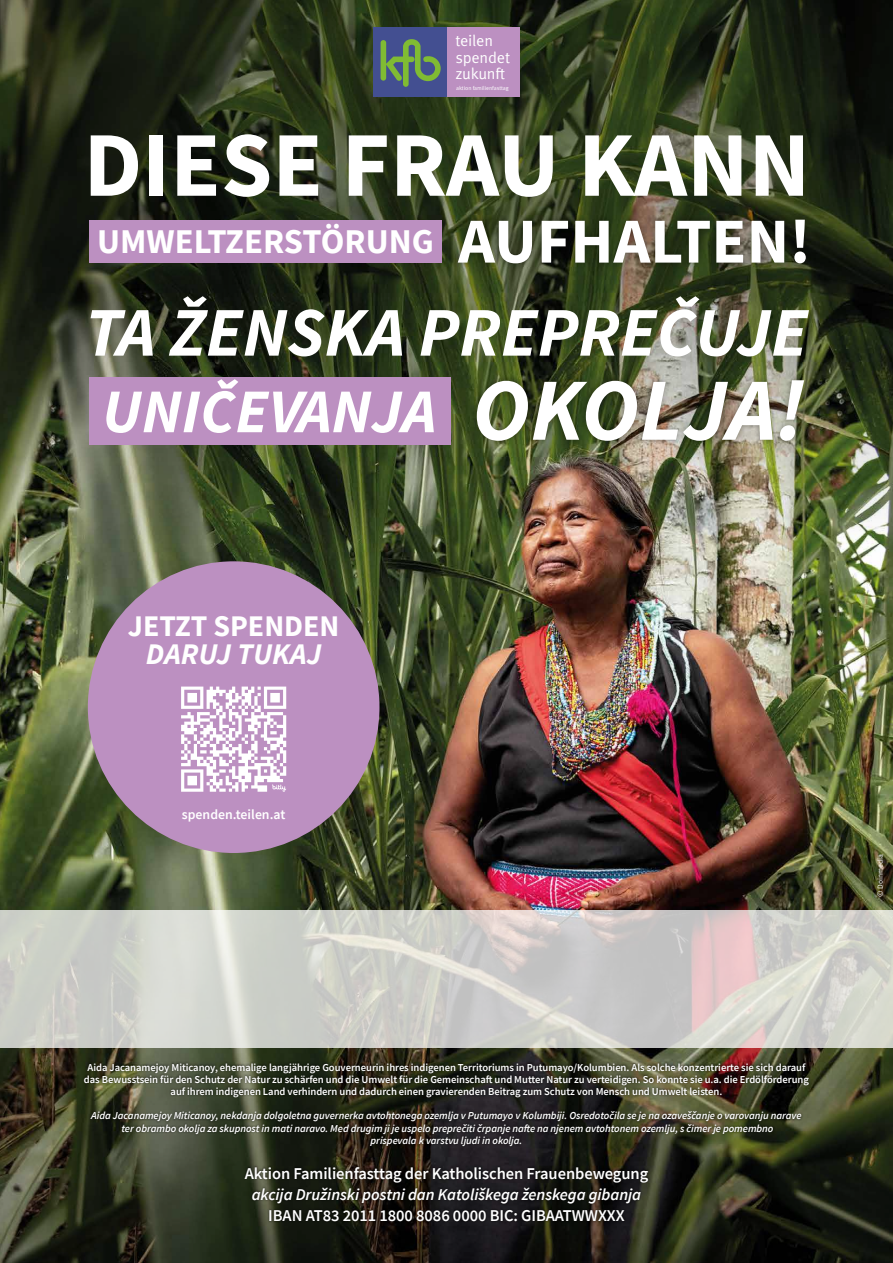
<style>
.page{position:relative;width:893px;height:1263px;background:#fff}
.page>*{position:absolute;margin:0;border:0;box-sizing:border-box;transform-origin:0 0}
.t1{font:700 92.55px "Source Sans Pro";color:#fff}
.t2{font:italic 700 69.75px "Source Sans Pro";color:#fff}
.t3{font:italic 700 62.25px "Source Sans Pro";color:#fff}
.t4{font:700 34.65px "Source Sans Pro";color:#fff}
.t5{font:700 29.92px "Source Sans Pro";color:#fff}
.t6{font:italic 700 29.92px "Source Sans Pro";color:#fff}
.t7{font:600 16.5px "Source Sans Pro";letter-spacing:-.005em;color:#fff}
.t8{font:italic 600 16.5px "Source Sans Pro";letter-spacing:-.005em;color:#fff}
.t9{font:15.75px/16.8px "Meta Pro Norm";letter-spacing:-.01em;color:#fff}
.t10{font:600 13.8px "Source Sans Pro";color:#fff}
.t11{font:600 10.57px/12.2px "Source Sans Pro";letter-spacing:-.005em;color:#fff;text-align:center}
.t12{font:italic 600 10.57px/12.2px "Source Sans Pro";letter-spacing:-.005em;color:#fff;text-align:center}
.t13{font:7.43px "Meta Pro Norm";color:#fff}
.t14{font:5.7px "Meta Pro Norm";letter-spacing:-.01em;color:#fff}
.s1{font-size:64.12px}
.s2{font-size:88.8px}
</style>
<div class="page">
<img style="left:0;top:623px;width:893px;height:234px">
<img style="left:0;top:857px;width:893px;height:406px">
<div style="left:82px;top:1060px;width:729px;height:88px;background:#000;opacity:.75"></div>
<img style="left:0;top:0;width:893px;height:623px">
<div style="left:444px;top:27px;width:76px;height:69px;background:#bc90c1"></div>
<div style="left:373px;top:27px;width:73px;height:69px;background:#434f91"></div>
<svg style="left:381px;top:39px;width:60px;height:48px"></svg>
<div style="left:452px;top:213px;width:360px;height:57px;background:#000;opacity:.4"></div>
<div style="left:89px;top:220px;width:353px;height:43px;background:#bc90c1"></div>
<div style="left:242px;top:1164px;width:409px;height:59px;background:#000;opacity:.75"></div>
<svg style="left:0;top:910px;width:893px;height:137px;background:#d0cfca"></svg>
<div style="left:88px;top:561px;width:291px;height:292px;background:#bc90c1;border-radius:50%"></div>
<svg style="left:181px;top:686px;width:105px;height:106px"></svg>
<div style="left:89px;top:377px;width:362px;height:68px;background:#bc90c1"></div>
<div style="left:471px;top:374px;width:339px;height:73px;background:#000;opacity:.4"></div>
<h3 class="t9" style="left:455px;top:31px;width:56px">teilen spendet zukunft</h3>
<p class="t14" style="left:456px;top:84px;width:54px">aktion familienfasttag</p>
<h1 class="t1" style="left:84px;top:102px;width:728px">DIESE FRAU KANN</h1>
<h3 class="t4" style="left:97px;top:218px;width:715px">UMWELTZERSTÖRUNG <span class="s1">AUFHALTEN!</span></h3>
<h2 class="t2" style="left:85px;top:285px;width:724px">TA ŽENSKA PREPREČUJE</h2>
<h3 class="t3" style="left:102px;top:369px;width:705px">UNIČEVANJA <span class="s2">OKOLJA!</span></h3>
<h3 class="t5" style="left:128px;top:605px;width:213px">JETZT SPENDEN</h3>
<h3 class="t6" style="left:146px;top:634px;width:177px">DARUJ TUKAJ</h3>
<h3 class="t10" style="left:182px;top:805px;width:105px">spenden.teilen.at</h3>
<p class="t11" style="left:84px;top:1061px;width:727px">Aida Jacanamejoy Miticanoy, ehemalige langjährige Gouverneurin ihres indigenen Territoriums in Putumayo/Kolumbien. Als solche konzentrierte sie sich darauf das Bewusstsein für den Schutz der Natur zu schärfen und die Umwelt für die Gemeinschaft und Mutter Natur zu verteidigen. So konnte sie u.a. die Erdölförderung auf ihrem indigenen Land verhindern und dadurch einen gravierenden Beitrag zum Schutz von Mensch und Umwelt leisten.</p>
<p class="t12" style="left:91px;top:1110px;width:712px">Aida Jacanamejoy Miticanoy, nekdanja dolgoletna guvernerka avtohtonega ozemlja v Putumayo v Kolumbiji. Osredotočila se je na ozaveščanje o varovanju narave ter obrambo okolja za skupnost in mati naravo. Med drugim ji je uspelo preprečiti črpanje nafte na njenem avtohtonem ozemlju, s čimer je pomembno<br>prispevala k varstvu ljudi in okolja.</p>
<h3 class="t7" style="left:245px;top:1162px;width:405px">Aktion Familienfasttag der Katholischen Frauenbewegung</h3>
<h3 class="t8" style="left:252px;top:1183px;width:391px">akcija Družinski postni dan Katoliškega ženskega gibanja</h3>
<h3 class="t7" style="left:268px;top:1204px;width:358px">IBAN AT83 2011 1800 8086 0000 BIC: GIBAATWWXXX</h3>
<p class="t13" style="left:875px;top:897px;width:45px;rotate:-90deg">© Doinmedia</p>
</div>
